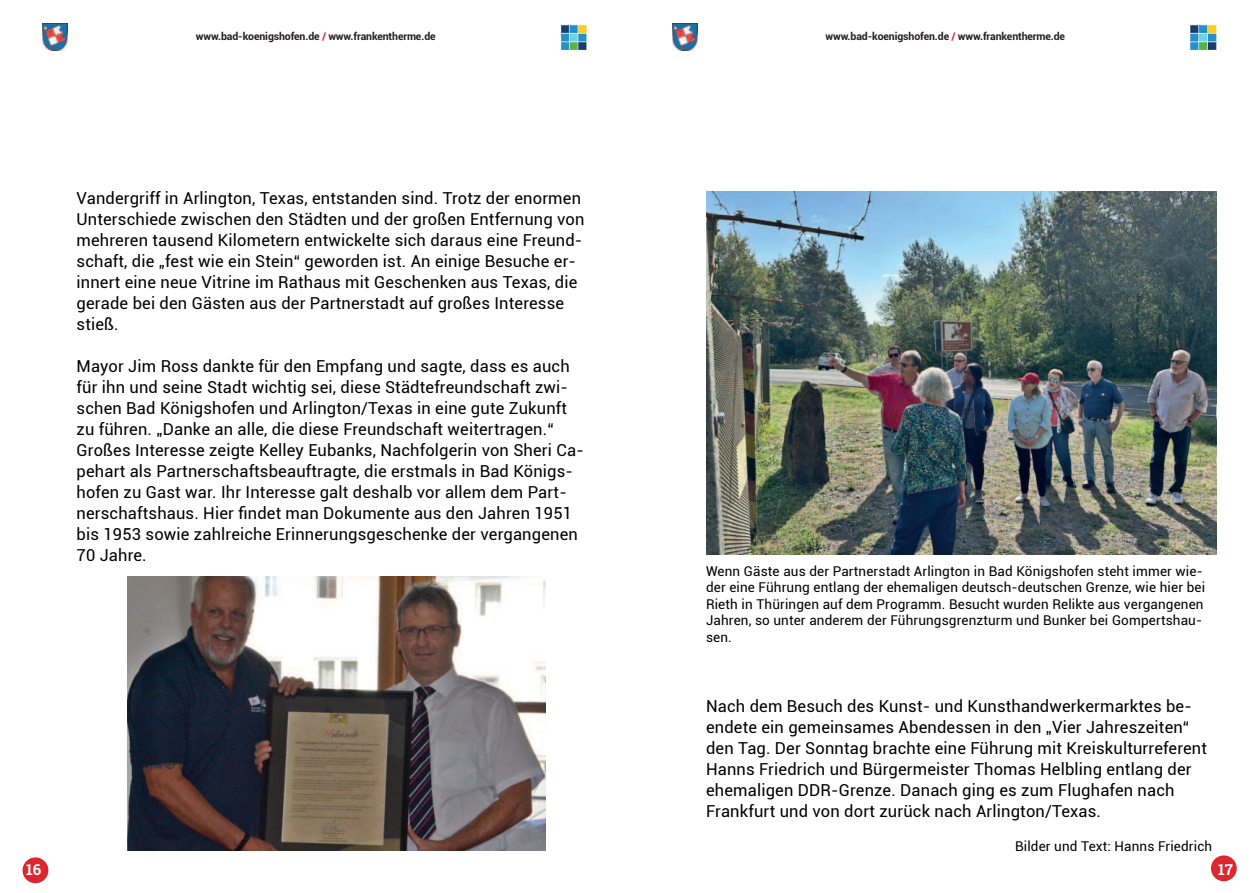
<style>
.page{position:relative;width:1259px;height:893px;background:#fff}
.page>*{position:absolute;margin:0;border:0;box-sizing:border-box;transform-origin:0 0}
.t1{font:16.5px/21px "Roboto";letter-spacing:.01em;color:#000001}
.t2{font:700 15px "Roboto Slab";color:#fff}
.t3{font:13.5px/16.5px "Roboto";letter-spacing:.01em;color:#000001}
.t4{font:700 10.5px "Roboto";letter-spacing:-.01em;color:#231f20}
.s1{color:#dc272e}
</style>
<div class="page">
<img style="left:128px;top:576px;width:417px;height:274px">
<img style="left:706px;top:191px;width:510px;height:364px">
<img style="left:43px;top:24px;width:25px;height:27px">
<img style="left:560px;top:24px;width:27px;height:27px">
<img style="left:672px;top:24px;width:25px;height:27px">
<img style="left:1190px;top:24px;width:27px;height:27px">
<div style="left:23px;top:857px;width:25px;height:26px;background:#dc272e;border-radius:50%"></div>
<div style="left:1211px;top:855px;width:25px;height:26px;background:#dc272e;border-radius:50%"></div>
<p class="t4" style="left:196px;top:32px;width:241px">www.bad-koenigshofen.de <span class="s1">/</span> www.frankentherme.de</p>
<p class="t4" style="left:825px;top:32px;width:241px">www.bad-koenigshofen.de <span class="s1">/</span> www.frankentherme.de</p>
<p class="t1" style="left:77px;top:188px;width:509px">Vandergriff in Arlington, Texas, entstanden sind. Trotz der enormen Unterschiede zwischen den Städten und der großen Entfernung von mehreren tausend Kilometern entwickelte sich daraus eine Freund&shy;schaft, die „fest wie ein Stein“ geworden ist. An einige Besuche er&shy;innert eine neue Vitrine im Rathaus mit Geschenken aus Texas, die gerade bei den Gästen aus der Partnerstadt auf großes Interesse stieß.</p>
<p class="t1" style="left:77px;top:355px;width:509px">Mayor Jim Ross dankte für den Empfang und sagte, dass es auch für ihn und seine Stadt wichtig sei, diese Städtefreundschaft zwi&shy;schen Bad Königshofen und Arlington/Texas in eine gute Zukunft zu führen. „Danke an alle, die diese Freundschaft weitertragen.“ Großes Interesse zeigte Kelley Eubanks, Nachfolgerin von Sheri Ca&shy;pehart als Partnerschaftsbeauftragte, die erstmals in Bad Königs&shy;hofen zu Gast war. Ihr Interesse galt deshalb vor allem dem Part&shy;nerschaftshaus. Hier findet man Dokumente aus den Jahren 1951 bis 1953 sowie zahlreiche Erinnerungsgeschenke der vergangenen 70 Jahre.</p>
<p class="t3" style="left:706px;top:563px;width:500px">Wenn Gäste aus der Partnerstadt Arlington in Bad Königshofen steht immer wie&shy;der eine Führung entlang der ehemaligen deutsch-deutschen Grenze, wie hier bei Rieth in Thüringen auf dem Programm. Besucht wurden Relikte aus vergangenen Jahren, so unter anderem der Führungsgrenzturm und Bunker bei Gompertshau&shy;sen.</p>
<p class="t1" style="left:706px;top:696px;width:502px">Nach dem Besuch des Kunst- und Kunsthandwerkermarktes be&shy;endete ein gemeinsames Abendessen in den „Vier Jahreszeiten“ den Tag. Der Sonntag brachte eine Führung mit Kreiskulturreferent Hanns Friedrich und Bürgermeister Thomas Helbling entlang der ehemaligen DDR-Grenze. Danach ging es zum Flughafen nach Frankfurt und von dort zurück nach Arlington/Texas.</p>
<p class="t3" style="left:1015px;top:838px;width:198px">Bilder und Text: Hanns Friedrich</p>
<p class="t2" style="left:26px;top:863px;width:17px">16</p>
<p class="t2" style="left:1218px;top:863px;width:16px">17</p>
</div>
